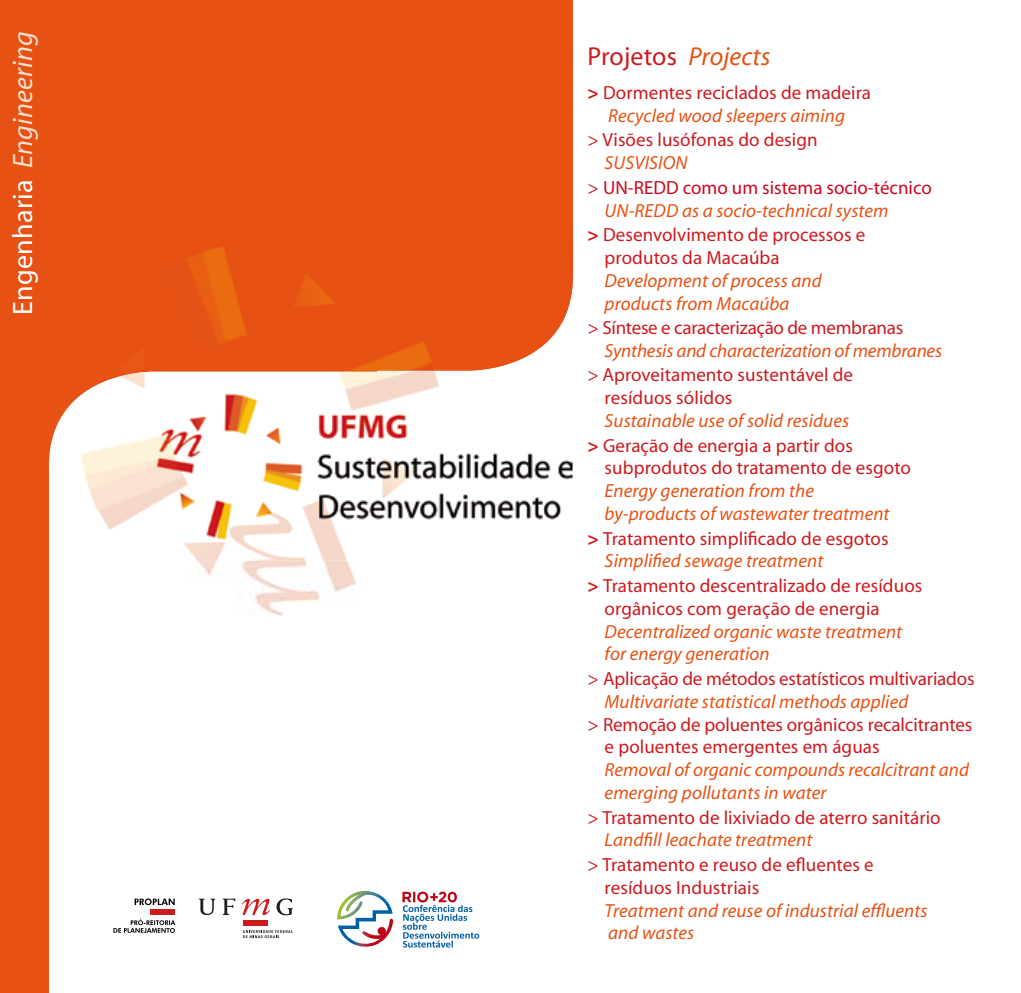
<style>
.page{position:relative;width:1021px;height:993px;background:#fff}
.page>*{position:absolute;margin:0;border:0;box-sizing:border-box;transform-origin:0 0}
.t1{font:italic 28px "Myriad";letter-spacing:.01em;color:#fce1cd}
.t2{font:26px "Myriad";letter-spacing:.005em;color:#cd1a1f}
.t3{font:19px/22.8px "Myriad";letter-spacing:.005em;color:#cd1a1f}
.t4{font:italic 19px/22.8px "Myriad";letter-spacing:.005em;color:#e75113}
.t5{font:19px "Myriad";color:#cd071e}
.t6{font:19px "Myriad";letter-spacing:-.015em;color:#cd1a1f}
.s1{font-style:normal;color:#fff}
.s2{font-style:italic;color:#e75113}
.s3{font-weight:700}
.s4{color:#cd1a1f}
</style>
<div class="page">
<div style="left:0;top:315px;width:377px;height:149px;background:#e75113"></div>
<div style="left:0;top:0;width:573px;height:275px;background:#e75113"></div>
<div style="left:0;top:462px;width:49px;height:530px;background:#e75113"></div>
<div style="left:0;top:275px;width:573px;height:40px;background:#e75113"></div>
<svg style="left:49px;top:397px;width:524px;height:82px;fill:#fff"></svg>
<img style="left:78px;top:247px;width:494px;height:288px">
<img style="left:184px;top:535px;width:173px;height:80px">
<svg style="left:337px;top:890px;width:56px;height:57px"></svg>
<svg style="left:402px;top:891px;width:77px;height:56px"></svg>
<svg style="left:199px;top:898px;width:16px;height:16px"></svg>
<svg style="left:223px;top:898px;width:12px;height:16px"></svg>
<svg style="left:276px;top:898px;width:17px;height:17px"></svg>
<svg style="left:242px;top:898px;width:28px;height:16px"></svg>
<div style="left:243px;top:919px;width:24px;height:6px;background:#cd1a1f"></div>
<svg style="left:243px;top:930px;width:50px;height:7px"></svg>
<div style="left:150px;top:909px;width:25px;height:5px;background:#cd1a1f"></div>
<svg style="left:135px;top:898px;width:40px;height:6px"></svg>
<svg style="left:113px;top:918px;width:62px;height:14px"></svg>
<h1 class="t1" style="left:9px;top:314px;width:285px;rotate:-90deg"><span class="s1">Engenharia</span> Engineering</h1>
<h2 class="t2" style="left:587px;top:43px;width:184px">Projetos <span class="s2">Projects</span></h2>
<p class="t3" style="left:587px;top:82px;width:285px;text-align:center"><span class="s3">&gt;</span> Dormentes reciclados de madeira<br><span class="s2">Recycled wood sleepers aiming</span></p>
<p class="t3" style="left:587px;top:129px;width:231px">&gt; Visões lusófonas do design</p>
<p class="t4" style="left:604px;top:152px;width:84px">SUSVISION</p>
<p class="t5" style="left:587px;top:178px;width:346px"><span class="s4">&gt;</span> UN-REDD como um sistema socio-técnico</p>
<p class="t4" style="left:604px;top:199px;width:285px">UN-REDD as a socio-technical system</p>
<p class="t3" style="left:587px;top:224px;width:279px"><span class="s3">&gt;</span> Desenvolvimento de processos e</p>
<p class="t3" style="left:604px;top:247px;width:176px">produtos da Macaúba</p>
<p class="t4" style="left:604px;top:270px;width:219px">Development of process and products from Macaúba</p>
<p class="t6" style="left:587px;top:318px;width:317px">&gt; Síntese e caracterização de membranas</p>
<p class="t4" style="left:604px;top:340px;width:339px">Synthesis and characterization of membranes</p>
<p class="t3" style="left:604px;top:364px;width:250px;text-indent:-17px">&gt; Aproveitamento sustentável de resíduos sólidos</p>
<p class="t4" style="left:604px;top:410px;width:246px">Sustainable use of solid residues</p>
<p class="t3" style="left:587px;top:434px;width:267px"><span class="s3">&gt;</span> Geração de energia a partir dos</p>
<p class="t3" style="left:604px;top:457px;width:308px">subprodutos do tratamento de esgoto</p>
<p class="t4" style="left:604px;top:480px;width:211px">Energy generation from the</p>
<p class="t4" style="left:604px;top:503px;width:286px">by-products of wastewater treatment</p>
<p class="t3" style="left:587px;top:527px;width:302px"><span class="s3">&gt;</span> Tratamento simplificado de esgotos</p>
<p class="t4" style="left:604px;top:550px;width:220px">Simplified sewage treatment</p>
<p class="t3" style="left:587px;top:574px;width:336px"><span class="s3">&gt;</span> Tratamento descentralizado de resíduos</p>
<p class="t3" style="left:604px;top:597px;width:276px">orgânicos com geração de energia</p>
<p class="t4" style="left:604px;top:620px;width:299px">Decentralized organic waste treatment for energy generation</p>
<p class="t3" style="left:587px;top:667px;width:388px">&gt; Aplicação de métodos estatísticos multivariados</p>
<p class="t4" style="left:604px;top:690px;width:305px">Multivariate statistical methods applied</p>
<p class="t3" style="left:604px;top:713px;width:369px;text-indent:-17px">&gt; Remoção de poluentes orgânicos recalcitrantes e poluentes emergentes em águas</p>
<p class="t4" style="left:604px;top:759px;width:366px">Removal of organic compounds recalcitrant and emerging pollutants in water</p>
<p class="t3" style="left:587px;top:806px;width:354px">&gt; Tratamento de lixiviado de aterro sanitário</p>
<p class="t4" style="left:604px;top:829px;width:209px">Landfill leachate treatment</p>
<p class="t3" style="left:604px;top:853px;width:270px;text-indent:-17px">&gt; Tratamento e reuso de efluentes e resíduos Industriais</p>
<p class="t4" style="left:604px;top:899px;width:324px">Treatment and reuse of industrial effluents and wastes</p>
</div>
